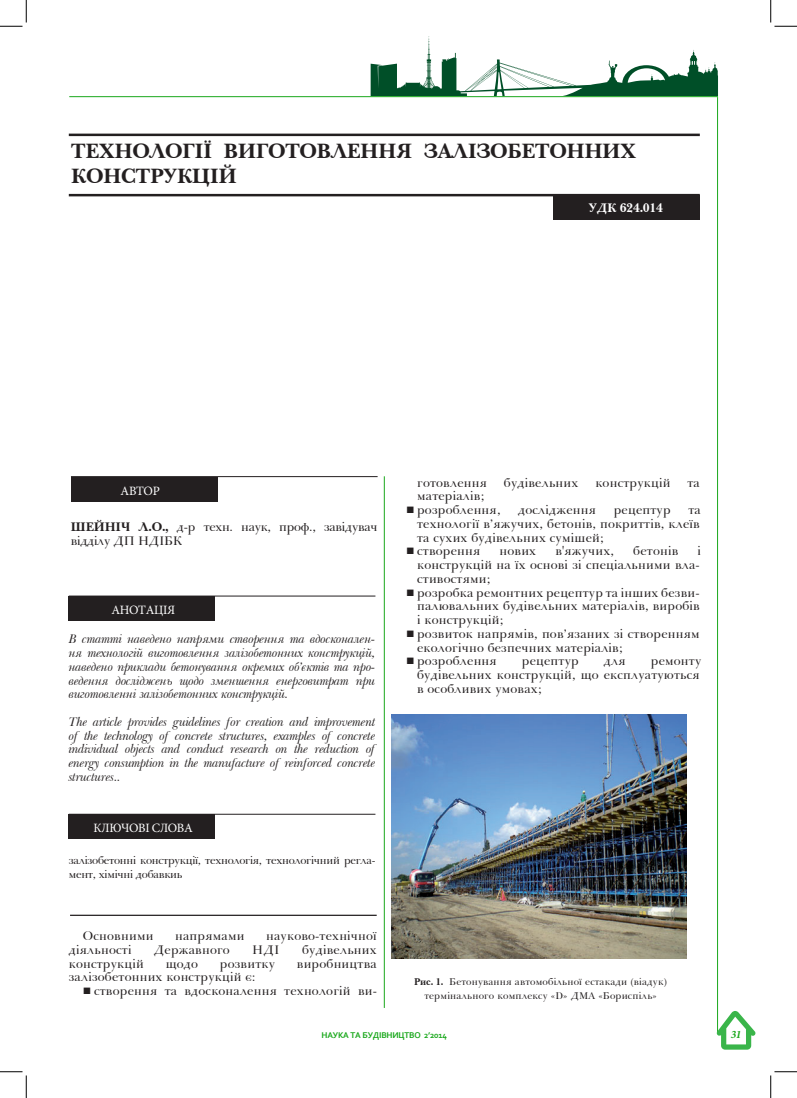
<style>
.page{position:relative;width:797px;height:1098px;background:#fff}
.page>*{position:absolute;margin:0;border:0;box-sizing:border-box;transform-origin:0 0}
.аннотация{font:700 21.25px/25px "Baskerville BT";letter-spacing:-.025em;color:#231f20}
.аннотация-2{font:12.75px/13.8px "Baskerville BT";letter-spacing:.015em;color:#231f20;text-align:justify}
.аннотация-3{font:italic 12.75px/13.8px "Baskerville BT";letter-spacing:-.025em;color:#231f20;text-align:justify}
.аннотация-4{font:12.75px/13.8px "Baskerville BT";letter-spacing:-.02em;color:#231f20}
.t1{font:12.75px "Minion Pro";letter-spacing:-.025em;color:#fff}
.аннотация-5{font:700 12.75px "Baskerville BT";letter-spacing:-.025em;color:#fff}
.аннотация-6{font:11.25px/13.8px "Baskerville BT";letter-spacing:-.025em;color:#231f20}
.t2{font:italic 700 11.25px "Minion Pro";color:#1aa81c}
.аннотация-7{font:10px/13.8px "Baskerville BT";letter-spacing:.015em;color:#231f20;text-align:center}
.t3{font:700 8.75px "Corbel";letter-spacing:-.025em;color:#1aa81c}
.s1{font-weight:700}
</style>
<div class="page">
<hr style="left:717px;top:97px;width:1px;height:937px;background:#1aa81c">
<svg style="left:716px;top:1011px;width:39px;height:38px"></svg>
<svg style="left:370px;top:36px;width:348px;height:60px"></svg>
<hr style="left:69px;top:96px;width:649px;height:1px;background:#1aa81c">
<hr style="left:69px;top:134px;width:630px;height:2px;background:#231f20">
<hr style="left:69px;top:194px;width:630px;height:2px;background:#231f20">
<div style="left:553px;top:195px;width:146px;height:24px;background:#231f20"></div>
<hr style="left:71px;top:476px;width:306px;height:1px;background:#231f20">
<div style="left:71px;top:477px;width:146px;height:24px;background:#231f20"></div>
<hr style="left:69px;top:596px;width:306px;height:1px;background:#231f20">
<div style="left:69px;top:596px;width:146px;height:24px;background:#231f20"></div>
<hr style="left:69px;top:814px;width:306px;height:1px;background:#231f20">
<div style="left:69px;top:814px;width:146px;height:25px;background:#231f20"></div>
<hr style="left:70px;top:915px;width:307px;height:1px;background:#231f20">
<hr style="left:384px;top:476px;width:1px;height:532px;background:#1aa81c">
<img style="left:392px;top:714px;width:294px;height:244px">
<svg style="left:0;top:0;width:27px;height:27px"></svg>
<svg style="left:0;top:1071px;width:27px;height:27px"></svg>
<svg style="left:770px;top:0;width:27px;height:27px"></svg>
<svg style="left:770px;top:1071px;width:27px;height:27px"></svg>
<p class="аннотация" style="left:71px;top:138px;width:567px">ТЕХНОЛОГІЇ ВИГОТОВЛЕННЯ ЗАЛІЗОБЕТОННИХ<br>КОНСТРУКЦІЙ</p>
<p class="аннотация-5" style="left:589px;top:199px;width:76px">УДК 624.014</p>
<p class="t1" style="left:121px;top:482px;width:41px">АВТОР</p>
<p class="аннотация-4" style="left:71px;top:519px;width:308px"><span class="s1">ШЕЙНІЧ Л.О.,</span> д-р техн. наук, проф., завідувач відділу ДП НДІБК</p>
<p class="t1" style="left:111px;top:601px;width:65px">АНОТАЦІЯ</p>
<p class="аннотация-3" style="left:69px;top:632px;width:308px">В статті наведено напрями створення та вдосконален&shy;ня технологій виготовлення залізобетонних конструкцій, наведено приклади бетонування окремих об’єктів та про&shy;ведення досліджень щодо зменшення енерговитрат при виготовленні залізобетонних конструкцій.</p>
<p class="аннотация-3" style="left:69px;top:714px;width:308px">The article provides guidelines for creation and improvement of the technology of concrete structures, examples of concrete individual objects and conduct research on the reduction of energy consumption in the manufacture of reinforced concrete structures..</p>
<p class="t1" style="left:94px;top:819px;width:101px">КЛЮЧОВІ СЛОВА</p>
<p class="аннотация-6" style="left:69px;top:853px;width:308px">залізобетонні конструкції, технологія, технологічний регла&shy;мент, хімічні добавкиь</p>
<p class="аннотация-2" style="left:83px;top:928px;width:72px">Основними</p>
<p class="аннотация-2" style="left:175px;top:928px;width:71px">напрямами</p>
<p class="аннотация-2" style="left:266px;top:928px;width:112px">науково-технічної</p>
<p class="аннотация-2" style="left:69px;top:942px;width:64px">діяльності</p>
<p class="аннотация-2" style="left:154px;top:942px;width:77px">Державного</p>
<p class="аннотация-2" style="left:252px;top:942px;width:29px">НДІ</p>
<p class="аннотация-2" style="left:302px;top:942px;width:76px">будівельних</p>
<p class="аннотация-2" style="left:69px;top:956px;width:77px">конструкцій</p>
<p class="аннотация-2" style="left:166px;top:956px;width:34px">щодо</p>
<p class="аннотация-2" style="left:220px;top:956px;width:57px">розвитку</p>
<p class="аннотация-2" style="left:297px;top:956px;width:81px">виробництва</p>
<p class="аннотация-2" style="left:69px;top:970px;width:188px">залізобетонних конструкцій є:</p>
<p class="аннотация-2" style="left:83px;top:983px;width:295px">▪ створення та вдосконалення технологій ви-</p>
<p class="аннотация-2" style="left:417px;top:475px;width:71px">готовлення</p>
<p class="аннотация-2" style="left:504px;top:475px;width:76px">будівельних</p>
<p class="аннотация-2" style="left:595px;top:475px;width:77px">конструкцій</p>
<p class="аннотация-2" style="left:687px;top:475px;width:14px">та</p>
<p class="аннотация-2" style="left:417px;top:489px;width:69px">матеріалів;</p>
<p class="аннотация-2" style="left:406px;top:502px;width:96px">▪ розроблення,</p>
<p class="аннотация-2" style="left:518px;top:502px;width:79px">дослідження</p>
<p class="аннотация-2" style="left:613px;top:502px;width:58px">рецептур</p>
<p class="аннотация-2" style="left:417px;top:502px;width:285px;text-indent:271px">та технології в’яжучих, бетонів, покриттів, клеїв та сухих будівельних сумішей;</p>
<p class="аннотация-2" style="left:406px;top:544px;width:76px">▪ створення</p>
<p class="аннотация-2" style="left:499px;top:544px;width:38px">нових</p>
<p class="аннотация-2" style="left:555px;top:544px;width:60px">в'яжучих,</p>
<p class="аннотация-2" style="left:633px;top:544px;width:47px">бетонів</p>
<p class="аннотация-2" style="left:417px;top:544px;width:285px;text-indent:280px">і конструкцій на їх основі зі спеціальними вла&shy;стивостями;</p>
<p class="аннотация-2" style="left:417px;top:585px;width:284px;text-indent:-11px">▪ розробка ремонтних рецептур та інших безви&shy;палювальних будівельних матеріалів, виробів і конструкцій;</p>
<p class="аннотация-2" style="left:417px;top:626px;width:284px;text-indent:-11px">▪ розвиток напрямів, пов’язаних зі створенням екологічно безпечних матеріалів;</p>
<p class="аннотация-2" style="left:406px;top:654px;width:92px">▪ розроблення</p>
<p class="аннотация-2" style="left:522px;top:654px;width:58px">рецептур</p>
<p class="аннотация-2" style="left:604px;top:654px;width:23px">для</p>
<p class="аннотация-2" style="left:417px;top:654px;width:286px;text-align:left;text-indent:234px">ремонту будівельних конструкцій, що експлуатуються в особливих умовах;</p>
<p class="аннотация-7" style="left:414px;top:974px;width:254px"><span class="s1">Рис. 1.</span> Бетонування автомобільної естакади (віадук) термінального комплексу «D» ДМА «Бориспіль»</p>
<p class="t3" style="left:321px;top:1030px;width:127px">НАУКА ТА БУДIВНИЦТВО 2’2014</p>
<p class="t2" style="left:730px;top:1026px;width:12px">31</p>
</div>
